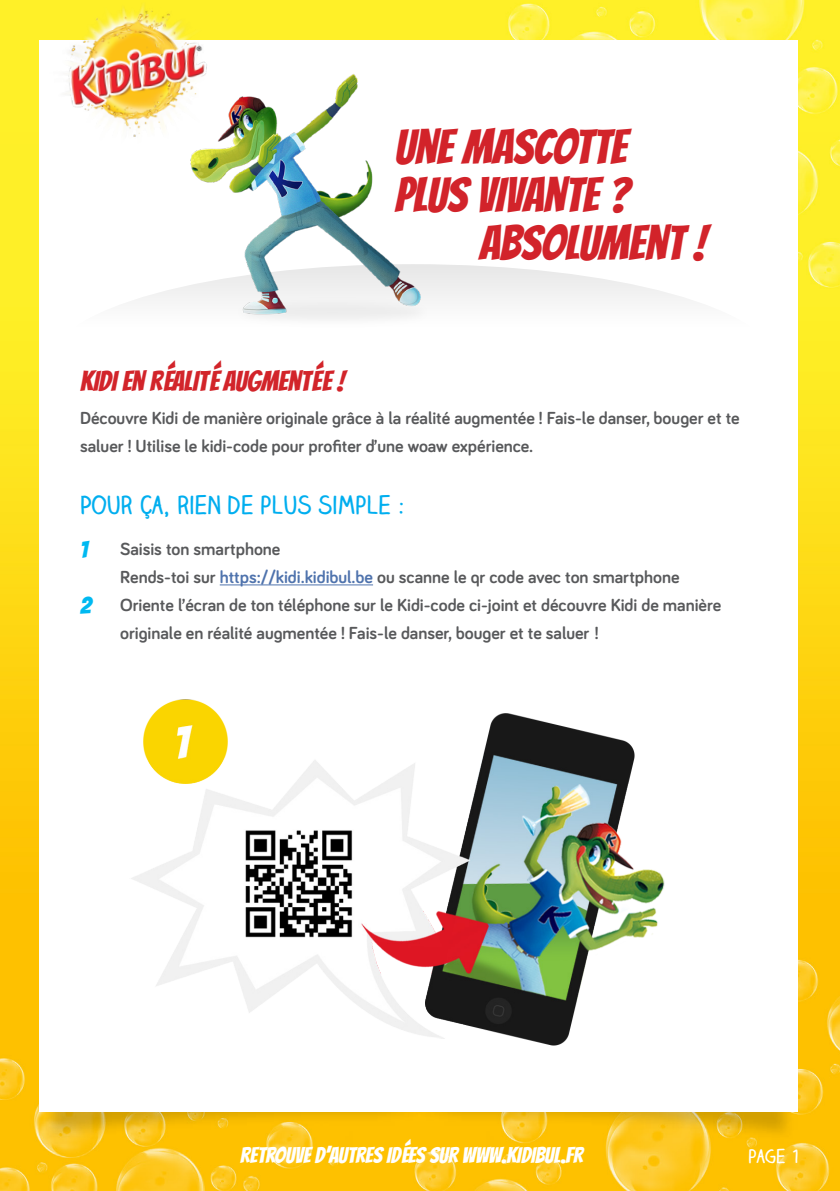
<style>
.page{position:relative;width:840px;height:1191px;background:#fff}
.page>*{position:absolute;margin:0;border:0;box-sizing:border-box;transform-origin:0 0}
.t1{font:48px "Bangers";color:#d2232a}
.t2{font:28px "Bangers";color:#d2242a}
.t3{font:700 24px "Claire Hand";color:#00aeef}
.t4{font:24px "Bangers";color:#00b9f1}
.t5{font:22px "Bangers";color:#fff}
.t6{font:700 18px/28px "Bariol";color:#58595b}
.t7{font:700 18px "Claire Hand";color:#fff}
.s1{color:#4f73ad}
</style>
<div class="page">
<img style="left:0;top:0;width:839px;height:1190px">
<img style="left:41px;top:1111px;width:297px;height:53px">
<img style="left:338px;top:1111px;width:459px;height:53px">
<div style="left:40px;top:40px;width:757px;height:1071px;background:#fff"></div>
<hr style="left:220px;top:584px;width:153px;height:1px;background:#4f73ad">
<img style="left:157px;top:74px;width:324px;height:246px">
<img style="left:34px;top:0;width:201px;height:153px">
<img style="left:131px;top:699px;width:534px;height:347px">
<h2 class="t2" style="left:80px;top:360px;width:266px">KIDI EN RÉALITÉ AUGMENTÉE !</h2>
<h1 class="t1" style="left:394px;top:110px;width:233px">UNE MASCOTTE</h1>
<h1 class="t1" style="left:394px;top:158px;width:236px">PLUS VIVANTE ?</h1>
<h1 class="t1" style="left:479px;top:206px;width:228px">ABSOLUMENT !</h1>
<p class="t6" style="left:80px;top:403px;width:660px">Découvre Kidi de manière originale grâce à la réalité augmentée ! Fais-le danser, bouger et te saluer ! Utilise le kidi-code pour profiter d’une woaw expérience.</p>
<h3 class="t3" style="left:80px;top:488px;width:326px">POUR ÇA, RIEN DE PLUS SIMPLE :</h3>
<h3 class="t4" style="left:80px;top:531px;width:9px">1</h3>
<h3 class="t4" style="left:80px;top:587px;width:13px">2</h3>
<p class="t6" style="left:120px;top:534px;width:602px">Saisis ton smartphone<br>Rends-toi sur <span class="s1">https://kidi.kidibul.be</span> ou scanne le qr code avec ton smartphone Oriente l’écran de ton téléphone sur le Kidi-code ci-joint et découvre Kidi de manière originale en réalité augmentée ! Fais-le danser, bouger et te saluer !</p>
<p class="t5" style="left:240px;top:1138px;width:344px">RETROUVE D’AUTRES IDÉES SUR WWW.KIDIBUL.FR</p>
<p class="t7" style="left:747px;top:1143px;width:54px">PAGE 1</p>
</div>
